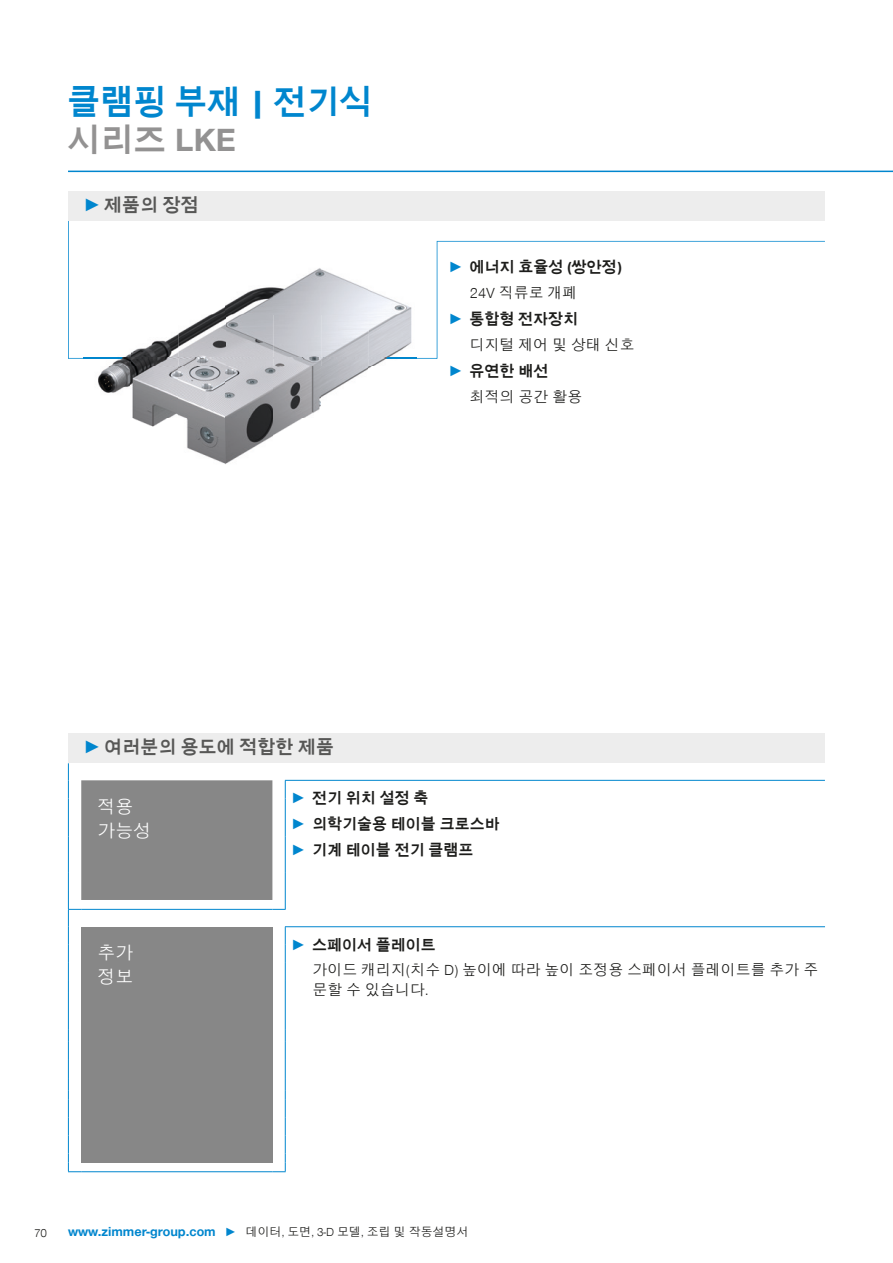
<style>
.page{position:relative;width:893px;height:1263px;background:#fff}
.page>*{position:absolute;margin:0;border:0;box-sizing:border-box;transform-origin:0 0}
.t1{font:700 33px "Zimmer Group Sans Global";color:#0086ce}
.t2{font:700 33px "Zimmer Group Sans Global";color:#939292}
.t3{font:700 18px "Zimmer Group Sans Global";color:#575756}
.t4{font:300 18px/24px "Zimmer Group Sans Global";color:#fff}
.t5{font:300 15px/25.8px "Zimmer Group Sans Global";color:#1d1d1b}
.t6{font:700 15px/25.8px "Zimmer Group Sans Global";color:#1d1d1b}
.t7{font:300 12px "Zimmer Group Sans Global";color:#1d1d1b}
.s1{font-family:"Zimmer Group Sans";color:#0086ce}
.s2{font-family:"Zimmer Group Sans";font-weight:700;color:#0086ce}
.s3{font-weight:700}
.s4{font-weight:700;font-size:13.5px;color:#0086ce}
.s5{color:#0086ce}
</style>
<div class="page">
<svg style="left:68px;top:221px;width:757px;height:138px"></svg>
<img style="left:83px;top:262px;width:333px;height:202px">
<img style="left:83px;top:358px;width:333px;height:1px">
<hr style="left:68px;top:171px;width:825px;height:1px;background:#0086ce">
<div style="left:68px;top:191px;width:757px;height:30px;background:#ededed"></div>
<div style="left:68px;top:733px;width:757px;height:30px;background:#ededed"></div>
<hr style="left:285px;top:780px;width:540px;height:1px;background:#0086ce">
<div style="left:81px;top:927px;width:191px;height:235px;background:#878787"></div>
<hr style="left:68px;top:993px;width:1px;height:36px;background:#0086ce">
<svg style="left:68px;top:1029px;width:13px;height:143px"></svg>
<hr style="left:81px;top:1171px;width:191px;height:1px;background:#0086ce">
<hr style="left:285px;top:926px;width:540px;height:1px;background:#0086ce">
<svg style="left:68px;top:763px;width:218px;height:230px"></svg>
<hr style="left:285px;top:993px;width:1px;height:36px;background:#0086ce">
<svg style="left:272px;top:1029px;width:14px;height:143px"></svg>
<h1 class="t1" style="left:68px;top:83px;width:307px">클램핑 부재 | 전기식</h1>
<h1 class="t2" style="left:68px;top:120px;width:169px">시리즈 LKE</h1>
<p class="t3" style="left:83px;top:194px;width:117px"><span class="s1">►</span> 제품의 장점</p>
<p class="t6" style="left:449px;top:254px;width:175px"><span class="s1">►</span> 에너지 효율성 (쌍안정)</p>
<p class="t5" style="left:470px;top:280px;width:109px">24V 직류로 개폐</p>
<p class="t6" style="left:449px;top:306px;width:132px"><span class="s1">►</span> 통합형 전자장치</p>
<p class="t5" style="left:470px;top:332px;width:166px">디지털 제어 및 상태 신호</p>
<p class="t6" style="left:449px;top:358px;width:102px"><span class="s1">►</span> 유연한 배선</p>
<p class="t5" style="left:470px;top:384px;width:114px">최적의 공간 활용</p>
<p class="t3" style="left:83px;top:737px;width:252px"><span class="s1">►</span> 여러분의 용도에 적합한 제품</p>
<p class="t4" style="left:97px;top:794px;width:55px">적용 가능성</p>
<p class="t6" style="left:291px;top:785px;width:210px"><span class="s1">►</span> 전기 위치 설정 축<br><span class="s1">►</span> 의학기술용 테이블 크로스바 <span class="s1">►</span> 기계 테이블 전기 클램프</p>
<p class="t4" style="left:97px;top:941px;width:37px">추가 정보</p>
<p class="t5" style="left:313px;top:931px;width:507px;text-indent:-21px"><span class="s2">►</span> <span class="s3">스페이서 플레이트<br></span>가이드 캐리지(치수 D) 높이에 따라 높이 조정용 스페이서 플레이트를 추가 주</p>
<p class="t5" style="left:313px;top:977px;width:117px">문할 수 있습니다.</p>
<p class="t7" style="left:34px;top:1226px;width:15px">70</p>
<p class="t7" style="left:68px;top:1225px;width:402px"><span class="s4">www.zimmer-group.com</span> <span class="s5">►</span> 데이터, 도면, 3-D 모델, 조립 및 작동설명서</p>
</div>
